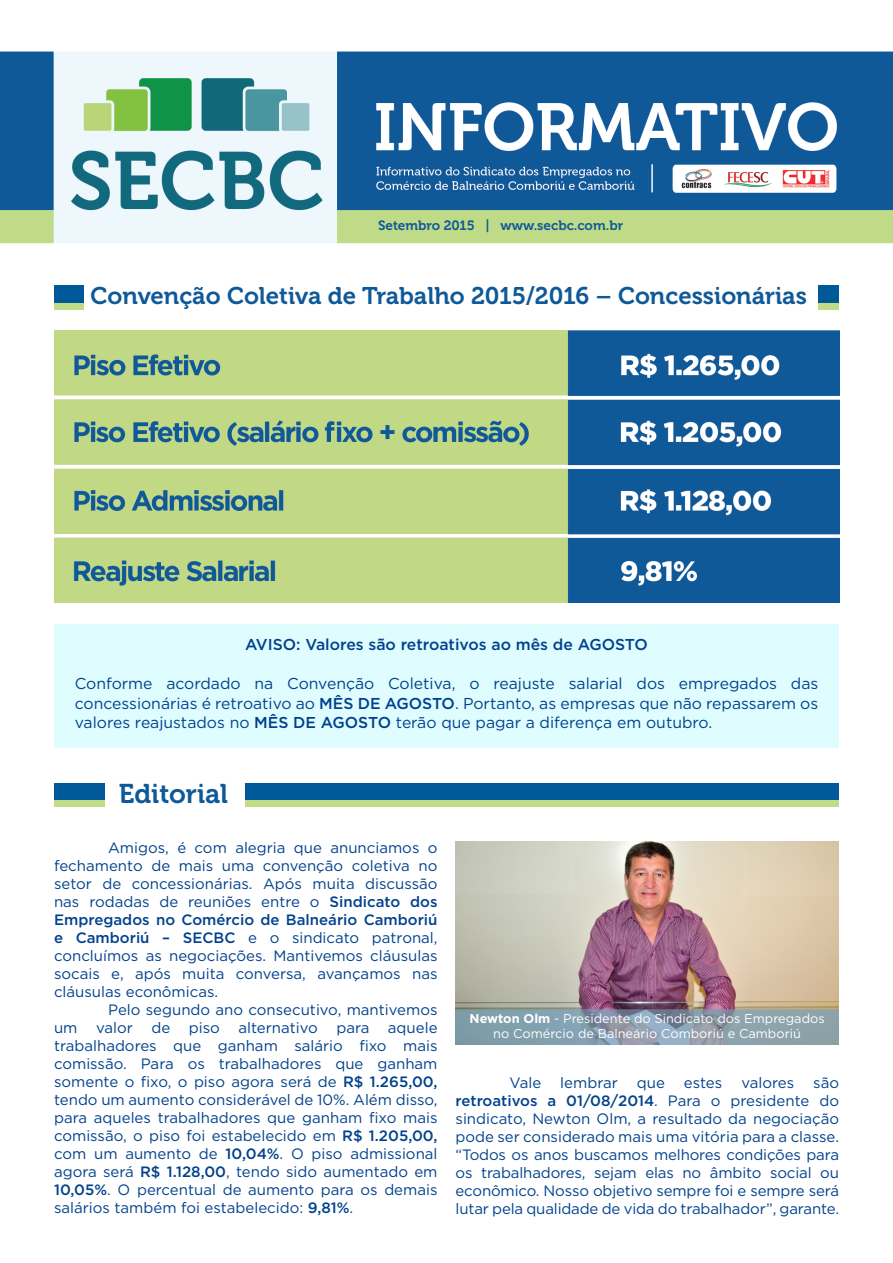
<style>
.page{position:relative;width:893px;height:1263px;background:#fff}
.page>*{position:absolute;margin:0;border:0;box-sizing:border-box;transform-origin:0 0}
.t1{font:27px "Museo 700";color:#0f5999}
.t2{font:24px "Museo 700";color:#0f5999}
.t3{font:15.75px/19.5px "Gotham";color:#00418d;text-align:justify}
.t4{font:500 15.75px "Gotham";color:#00418d}
.t5{font:15px/18px "Gotham";color:#00418d;text-align:justify}
.t6{font:13.5px "Museo 700";color:#0f5999}
.t7{font:12.75px/15px "Gotham";color:#fff;text-align:center}
.s1{font-weight:500}
.s2{font-weight:700}
</style>
<div class="page">
<img style="left:0;top:51px;width:893px;height:756px">
<div style="left:54px;top:624px;width:785px;height:124px;background:#dffcff"></div>
<div style="left:819px;top:286px;width:20px;height:17px;background:#005a99"></div>
<div style="left:819px;top:303px;width:20px;height:6px;background:#c0dc87"></div>
<div style="left:54px;top:286px;width:30px;height:17px;background:#005a99"></div>
<div style="left:54px;top:303px;width:30px;height:6px;background:#c0dc87"></div>
<div style="left:246px;top:783px;width:593px;height:17px;background:#005a99"></div>
<div style="left:246px;top:800px;width:593px;height:6px;background:#c0dc87"></div>
<div style="left:54px;top:783px;width:50px;height:17px;background:#005a99"></div>
<div style="left:54px;top:800px;width:50px;height:6px;background:#c0dc87"></div>
<img style="left:54px;top:331px;width:785px;height:272px">
<img style="left:455px;top:841px;width:384px;height:204px">
<p class="t6" style="left:378px;top:218px;width:247px">Setembro 2015 | www.secbc.com.br</p>
<p class="t2" style="left:91px;top:282px;width:718px">Convenção Coletiva de Trabalho 2015/2016 – Concessionárias</p>
<p class="t4" style="left:245px;top:634px;width:404px">AVISO: Valores são retroativos ao mês de AGOSTO</p>
<p class="t3" style="left:75px;top:673px;width:745px">Conforme acordado na Convenção Coletiva, o reajuste salarial dos empregados das concessionárias é retroativo ao <span class="s1">MÊS DE AGOSTO</span>. Portanto, as empresas que não repassarem os valores reajustados no <span class="s1">MÊS DE AGOSTO</span> terão que pagar a diferença em outubro.</p>
<p class="t1" style="left:119px;top:779px;width:111px">Editorial</p>
<p class="t5" style="left:54px;top:838px;width:385px;text-indent:54px">Amigos, é com alegria que anunciamos o fechamento de mais uma convenção coletiva no setor de concessionárias. Após muita discussão nas rodadas de reuniões entre o <span class="s1">Sindicato dos Empregados no Comércio de Balneário Camboriú e Camboriú – SECBC</span> e o sindicato patronal, concluímos as negociações. Mantivemos cláusulas socais e, após muita conversa, avançamos nas cláusulas econômicas.</p>
<p class="t5" style="left:54px;top:1000px;width:385px;text-indent:54px">Pelo segundo ano consecutivo, mantivemos um valor de piso alternativo para aquele trabalhadores que ganham salário fixo mais comissão. Para os trabalhadores que ganham somente o fixo, o piso agora será de <span class="s1">R$ 1.265,00, </span>tendo um aumento considerável de 10%. Além disso, para aqueles trabalhadores que ganham fixo mais comissão, o piso foi estabelecido em <span class="s1">R$ 1.205,00, </span>com um aumento de <span class="s1">10,04%</span>. O piso admissional agora será <span class="s1">R$ 1.128,00</span>, tendo sido aumentado em <span class="s1">10,05%</span>. O percentual de aumento para os demais salários também foi estabelecido: <span class="s1">9,81%</span>.</p>
<p class="t7" style="left:470px;top:1011px;width:357px"><span class="s2">Newton Olm</span> - Presidente do Sindicato dos Empregados no Comércio de Balneário Comboriú e Camboriú</p>
<p class="t5" style="left:510px;top:1073px;width:33px">Vale</p>
<p class="t5" style="left:560px;top:1073px;width:59px">lembrar</p>
<p class="t5" style="left:637px;top:1073px;width:30px">que</p>
<p class="t5" style="left:684px;top:1073px;width:40px">estes</p>
<p class="t5" style="left:741px;top:1073px;width:54px">valores</p>
<p class="t5" style="left:456px;top:1073px;width:385px;text-indent:358px">são <span class="s1">retroativos a 01/08/2014</span>. Para o presidente do sindicato, Newton Olm, a resultado da negociação pode ser considerado mais uma vitória para a classe. “Todos os anos buscamos melhores condições para os trabalhadores, sejam elas no âmbito social ou econômico. Nosso objetivo sempre foi e sempre será lutar pela qualidade de vida do trabalhador”, garante.</p>
</div>
